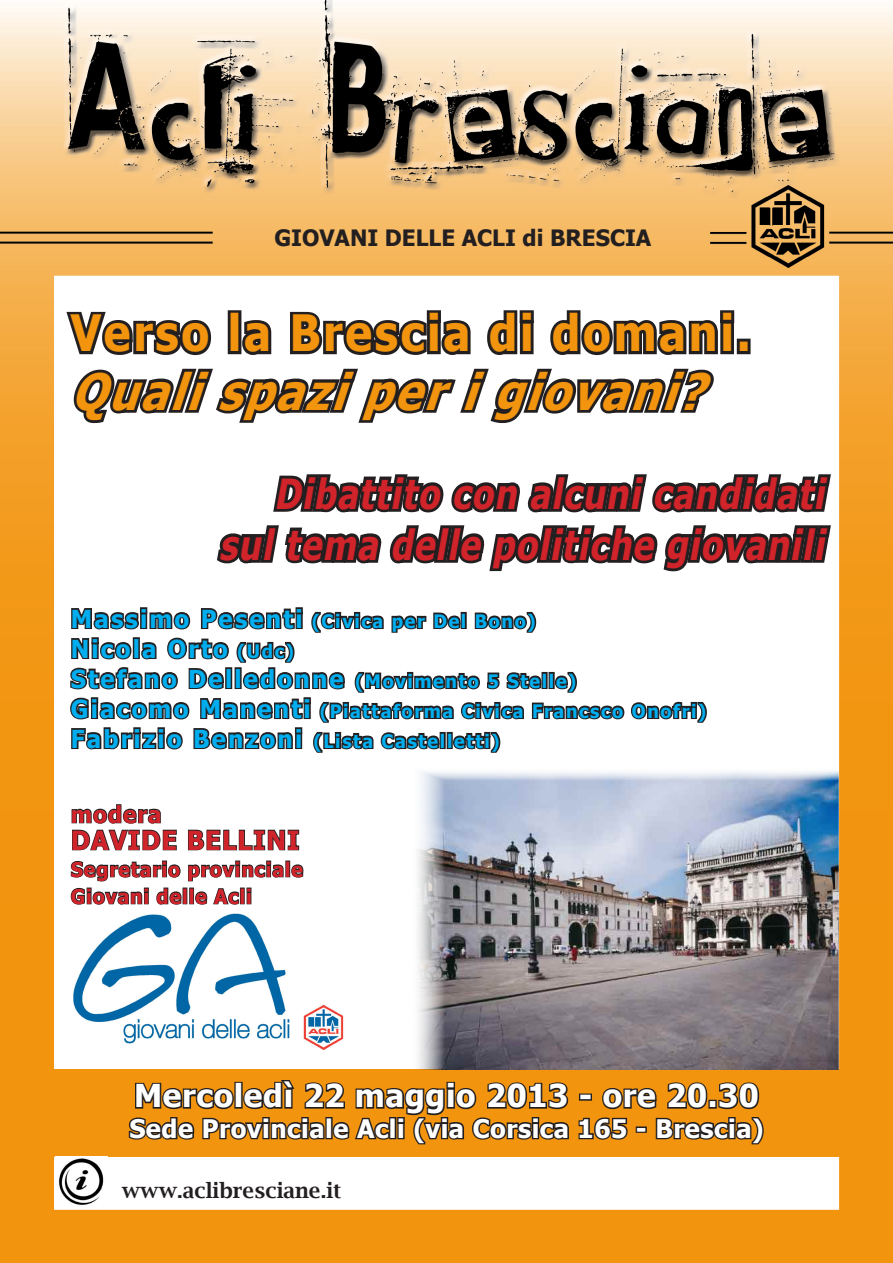
<style>
.page{position:relative;width:893px;height:1263px;background:#fff}
.page>*{position:absolute;margin:0;border:0;box-sizing:border-box;transform-origin:0 0}
.t1{font:700 49.95px "Tahoma";letter-spacing:.06em;color:#f2940e;scale:.9 1}
.t2{font:italic 700 49.95px "Tahoma";color:#f2940e;scale:.9 1}
.t3{font:italic 700 41.4px "Tahoma";color:#d1232a;scale:.83 1}
.t4{font:700 31.5px "Tahoma";letter-spacing:.02em;color:#fff}
.t5{font:700 26.25px "Tahoma";letter-spacing:.04em;color:#d1232a}
.t6{font:700 25.5px "Tahoma";letter-spacing:.02em;color:#fff}
.t7{font:700 24.75px "Tahoma";letter-spacing:.09em;color:#00aeef}
.t8{font:700 23.1px "Tahoma";letter-spacing:.04em;color:#d1232a}
.t9{font:700 22.5px "Tahoma";color:#231f20}
.t10{font:600 21px "Lucida Bright";color:#231f20}
.t11{font:700 20.1px "Tahoma";letter-spacing:.04em;color:#d1232a}
.t12{font:700 18.6px "Tahoma";letter-spacing:.09em;color:#00aeef}
.s1{font-size:24.75px}
.s2{font-size:18.6px}
</style>
<div class="page">
<img style="left:0;top:0;width:893px;height:1263px">
<div style="left:737px;top:339px;width:14px;height:15px;border:6px solid #231f20"></div>
<svg style="left:62px;top:307px;width:675px;height:123px"></svg>
<svg style="left:214px;top:470px;width:620px;height:106px"></svg>
<svg style="left:68px;top:600px;width:641px;height:155px"></svg>
<svg style="left:71px;top:803px;width:107px;height:48px"></svg>
<svg style="left:187px;top:829px;width:113px;height:22px"></svg>
<div style="left:285px;top:860px;width:5px;height:17px;border:2px solid #231f20"></div>
<svg style="left:290px;top:863px;width:14px;height:15px"></svg>
<svg style="left:70px;top:860px;width:214px;height:46px"></svg>
<div style="left:51px;top:1070px;width:794px;height:87px;background:#f2940e"></div>
<img style="left:56px;top:1157px;width:52px;height:49px">
<svg style="left:128px;top:1080px;width:441px;height:65px"></svg>
<svg style="left:578px;top:1082px;width:186px;height:63px"></svg>
<img style="left:411px;top:768px;width:428px;height:302px">
<img style="left:71px;top:911px;width:276px;height:141px">
<p class="t9" style="left:274px;top:223px;width:378px">GIOVANI DELLE ACLI di BRESCIA</p>
<p class="t1" style="left:71px;top:301px;width:757px">Verso la Brescia di domani.</p>
<p class="t2" style="left:71px;top:360px;width:726px">Qualispaziperigiovani?</p>
<p class="t3" style="left:274px;top:467px;width:674px">Dibattito con alcuni candidati</p>
<p class="t3" style="left:219px;top:518px;width:741px">sul tema delle politiche giovanili</p>
<p class="t12" style="left:71px;top:609px;width:466px"><span class="s1">Massimo Pesenti</span> (Civica per Del Bono)</p>
<p class="t7" style="left:71px;top:633px;width:225px">Nicola Orto <span class="s2">(Udc)</span></p>
<p class="t12" style="left:71px;top:669px;width:507px"><span class="s1">Stefano Delledonne</span> (Movimento 5 Stelle)</p>
<p class="t12" style="left:71px;top:699px;width:637px"><span class="s1">Giacomo Manenti</span> (Piattaforma Civica Francsco Onofri)</p>
<p class="t12" style="left:71px;top:729px;width:430px"><span class="s1">Fabrizio Benzoni</span> (Lista Castelletti)</p>
<p class="t8" style="left:71px;top:799px;width:92px">modera</p>
<p class="t5" style="left:71px;top:823px;width:230px">DAVIDE BELLINI</p>
<p class="t11" style="left:71px;top:856px;width:234px">Segretario provinciale</p>
<p class="t11" style="left:71px;top:883px;width:183px">Giovani delle Acli</p>
<p class="t4" style="left:134px;top:1076px;width:626px">Mercoledì 22 maggio 2013 - ore 20.30</p>
<p class="t6" style="left:129px;top:1112px;width:636px">Sede Provinciale Acli (via Corsica 165 - Brescia)</p>
<p class="t10" style="left:122px;top:1178px;width:221px">www.aclibresciane.it</p>
</div>
